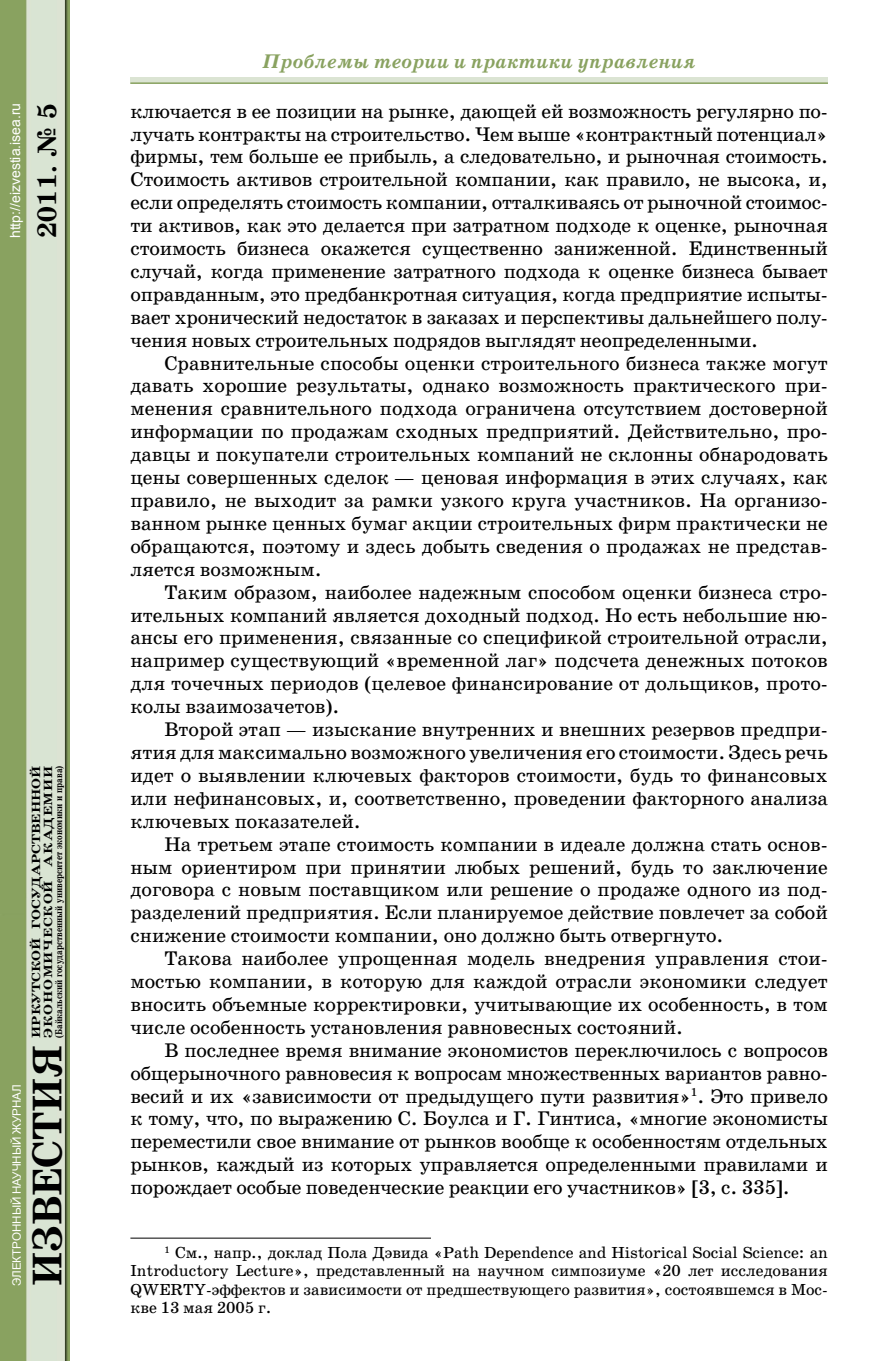
<style>
.page{position:relative;width:896px;height:1361px;background:#fff}
.page>*{position:absolute;margin:0;border:0;box-sizing:border-box;transform-origin:0 0}
.t1{font:700 42px "School Book C";color:#000}
.t2{font:700 27px "School Book C";color:#000}
.t3{font:20px/22.8px "School Book C";color:#000;text-align:justify}
.t4{font:italic 700 20px "School Book C";color:#89a260}
.t5{font:16.2px/18.2px "School Book C";color:#000;text-align:justify}
.t6{font:14px "Arial";color:#fff}
.t7{font:700 12px/12px "School Book C";color:#000;scale:1.25 1}
.t8{font:11.6px "Arial";color:#fff}
.t9{font:700 10px "School Book C";color:#000;scale:.85 1}
</style>
<div class="page">
<div style="left:130px;top:77px;width:698px;height:7px;background:#dbe4d3"></div>
<img style="left:0;top:0;width:70px;height:1361px">
<hr style="left:130px;top:82px;width:698px;height:2px;background:#89a260">
<hr style="left:130px;top:1237px;width:301px;height:1px;background:#000">
<p class="t6" style="left:6px;top:238px;width:137px;rotate:-90deg">http://eizvestia.isea.ru</p>
<h2 class="t2" style="left:32px;top:238px;width:136px;rotate:-90deg">2011. № 5</h2>
<p class="t8" style="left:9px;top:1286px;width:203px;rotate:-90deg">ЭЛЕКТРОННЫЙ НАУЧНЫЙ ЖУРНАЛ</p>
<p class="t7" style="left:30px;top:1037px;width:219px;rotate:-90deg">ИРКУТСКОЙ ГОСУДАРСТВЕННОЙ<br>ЭКОНОМИЧЕСКОЙ АКАДЕМИИ</p>
<p class="t9" style="left:53px;top:1037px;width:322px;rotate:-90deg">(Байкальский государственный университет экономики и права)</p>
<h1 class="t1" style="left:24px;top:1286px;width:243px;rotate:-90deg">ИЗВЕСТИЯ</h1>
<p class="t4" style="left:262px;top:51px;width:435px">Проблемы теории и практики управления</p>
<p class="t3" style="left:130px;top:100px;width:699px">ключается в ее позиции на рынке, дающей ей возможность регулярно по&shy;лучать контракты на строительство. Чем выше «контрактный потенциал» фирмы, тем больше ее прибыль, а следовательно, и рыночная стоимость.<br>Стоимость активов строительной компании, как правило, не высока, и, если определять стоимость компании, отталкиваясь от рыночной стоимос&shy;ти активов, как это делается при затратном подходе к оценке, рыночная стоимость бизнеса окажется существенно заниженной. Единственный случай, когда применение затратного подхода к оценке бизнеса бывает оправданным, это предбанкротная ситуация, когда предприятие испыты&shy;вает хронический недостаток в заказах и перспективы дальнейшего полу&shy;чения новых строительных подрядов выглядят неопределенными.</p>
<p class="t3" style="left:130px;top:352px;width:699px;text-indent:34px">Сравнительные способы оценки строительного бизнеса также могут давать хорошие результаты, однако возможность практического при&shy;менения сравнительного подхода ограничена отсутствием достоверной информации по продажам сходных предприятий. Действительно, про&shy;давцы и покупатели строительных компаний не склонны обнародовать цены совершенных сделок — ценовая информация в этих случаях, как правило, не выходит за рамки узкого круга участников. На организо&shy;ванном рынке ценных бумаг акции строительных фирм практически не обращаются, поэтому и здесь добыть сведения о продажах не представ&shy;ляется возможным.</p>
<p class="t3" style="left:130px;top:581px;width:699px;text-indent:34px">Таким образом, наиболее надежным способом оценки бизнеса стро&shy;ительных компаний является доходный подход. Но есть небольшие ню&shy;ансы его применения, связанные со спецификой строительной отрасли, например существующий «временной лаг» подсчета денежных потоков для точечных периодов (целевое финансирование от дольщиков, прото&shy;колы взаимозачетов).</p>
<p class="t3" style="left:130px;top:718px;width:699px;text-indent:34px">Второй этап — изыскание внутренних и внешних резервов предпри&shy;ятия для максимально возможного увеличения его стоимости. Здесь речь идет о выявлении ключевых факторов стоимости, будь то финансовых или нефинансовых, и, соответственно, проведении факторного анализа ключевых показателей.</p>
<p class="t3" style="left:130px;top:832px;width:699px;text-indent:34px">На третьем этапе стоимость компании в идеале должна стать основ&shy;ным ориентиром при принятии любых решений, будь то заключение договора с новым поставщиком или решение о продаже одного из под&shy;разделений предприятия. Если планируемое действие повлечет за собой снижение стоимости компании, оно должно быть отвергнуто.</p>
<p class="t3" style="left:130px;top:947px;width:699px;text-indent:34px">Такова наиболее упрощенная модель внедрения управления стои&shy;мостью компании, в которую для каждой отрасли экономики следует вносить объемные корректировки, учитывающие их особенность, в том числе особенность установления равновесных состояний.</p>
<p class="t3" style="left:130px;top:1039px;width:699px;text-indent:34px">В последнее время внимание экономистов переключилось с вопросов общерыночного равновесия к вопросам множественных вариантов равно&shy;весий и их «зависимости от предыдущего пути развития»<sup>1</sup>. Это привело к тому, что, по выражению С. Боулса и Г. Гинтиса, «многие экономисты переместили свое внимание от рынков вообще к особенностям отдельных рынков, каждый из которых управляется определенными правилами и порождает особые поведенческие реакции его участников» [3, с. 335].</p>
<p class="t5" style="left:130px;top:1244px;width:699px;text-indent:34px"><sup>1</sup> См., напр., доклад Пола Дэвида «Path Dependence and Historical Social Science: an Introductory Lecture», представленный на научном симпозиуме «20 лет исследования QWERTY-эффектов и зависимости от предшествующего развития», состоявшемся в Мос&shy;кве 13 мая 2005 г.</p>
</div>
